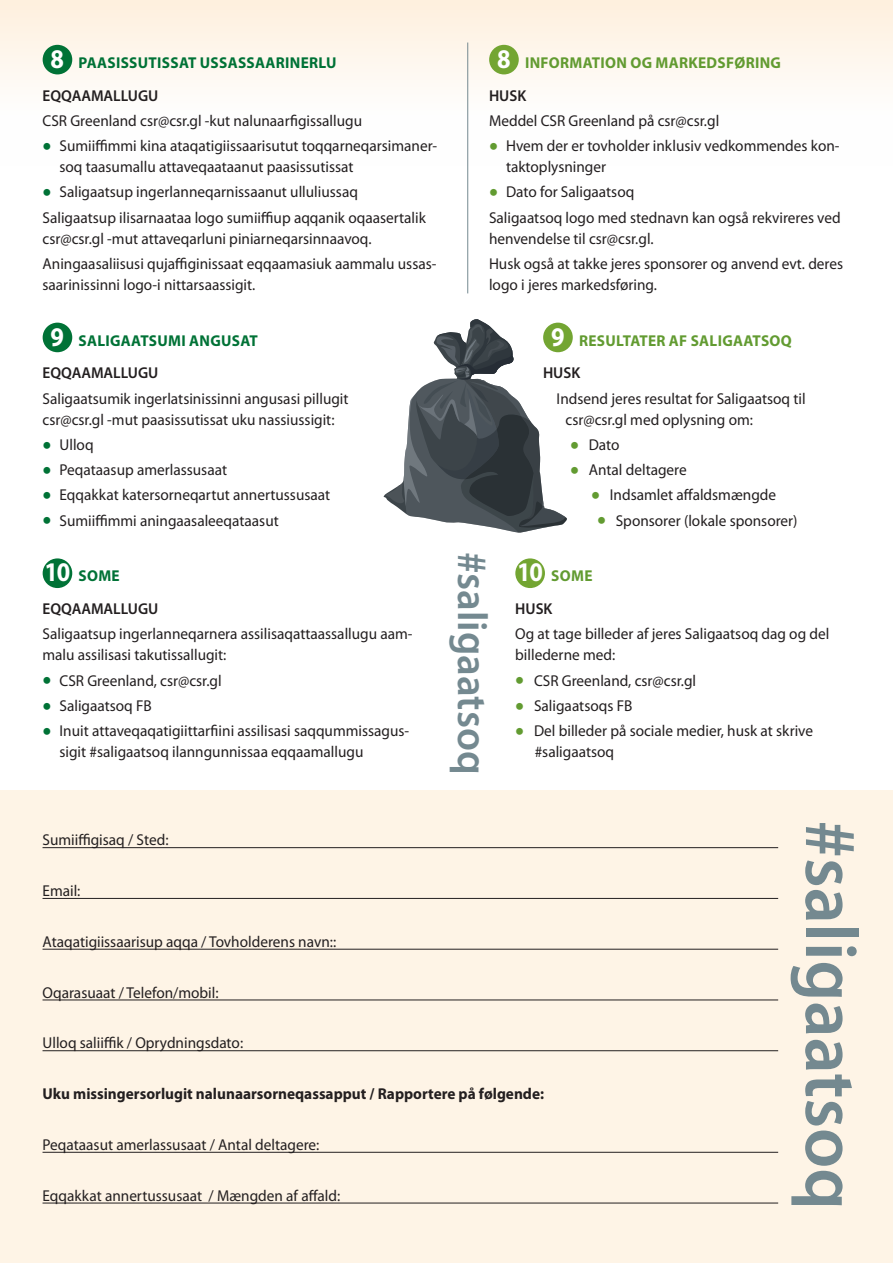
<style>
.page{position:relative;width:893px;height:1263px;background:#fff}
.page>*{position:absolute;margin:0;border:0;box-sizing:border-box;transform-origin:0 0}
.Broedtekst{font:600 73.5px "Myriad Pro";color:#748990}
.Broedtekst-2{font:600 42px "Myriad Pro";color:#748990}
.t1{font:700 27px "Myriad Pro";color:#fff;scale:.9 1}
.Broedtekst-3{font:15.75px/21px "Myriad Pro";color:#231f20}
.Broedtekst-4{font:700 15.75px "Myriad Pro";color:#231f20}
.Broedtekst-5{font:600 15.75px "Myriad Pro";color:#231f20}
.Broedtekst-6{font:700 15.75px "Myriad Pro";letter-spacing:.02em;color:#007236}
.Mellemrubrik{font:700 15.75px "Myriad Pro";letter-spacing:.02em;color:#629b31}
.Broedtekst-7{font:700 15.75px "Myriad Pro";letter-spacing:.02em;color:#629b31}
.Mellemrubrik-2{font:700 15.75px "Myriad Pro";letter-spacing:.02em;color:#007236}
.s1{font-size:33px;color:#007236}
.s2{font-size:33px;color:#629b31}
</style>
<div class="page">
<div style="left:0;top:791px;width:893px;height:472px;background:#fef4e6"></div>
<div style="left:0;top:0;width:893px;height:166px;background:linear-gradient(to bottom,#fef1e0,#feffff)"></div>
<div style="left:43px;top:45px;width:29px;height:29px;background:#007236;border-radius:50%"></div>
<div style="left:43px;top:323px;width:29px;height:29px;background:#007236;border-radius:50%"></div>
<div style="left:43px;top:558px;width:29px;height:30px;background:#007236;border-radius:50%"></div>
<div style="left:489px;top:45px;width:30px;height:29px;background:#73a532;border-radius:50%"></div>
<svg style="left:543px;top:323px;width:30px;height:29px"></svg>
<div style="left:515px;top:558px;width:30px;height:30px;background:#73a532;border-radius:50%"></div>
<hr style="left:467px;top:43px;width:1px;height:250px;background:#748990">
<hr style="left:43px;top:847px;width:735px;height:1px;background:#231f20">
<hr style="left:43px;top:898px;width:735px;height:1px;background:#231f20">
<hr style="left:43px;top:949px;width:735px;height:1px;background:#231f20">
<hr style="left:43px;top:1000px;width:735px;height:1px;background:#231f20">
<hr style="left:43px;top:1050px;width:735px;height:1px;background:#231f20">
<hr style="left:43px;top:1152px;width:735px;height:1px;background:#231f20">
<hr style="left:43px;top:1203px;width:735px;height:1px;background:#231f20">
<svg style="left:383px;top:319px;width:185px;height:214px"></svg>
<p class="t1" style="left:51px;top:41px;width:17px">8</p>
<p class="Broedtekst-6" style="left:79px;top:54px;width:259px">PAASISSUTISSAT USSASSAARINERLU</p>
<p class="Broedtekst-5" style="left:43px;top:85px;width:117px">EQQAAMALLUGU</p>
<p class="Broedtekst-3" style="left:43px;top:110px;width:321px">CSR Greenland csr@csr.gl -kut nalunaarfigissallugu</p>
<p class="Broedtekst-3" style="left:60px;top:136px;width:379px;text-indent:-17px"><span class="s1">•</span> Sumiiffimmi kina ataqatigiissaarisutut toqqarneqarsimaner&shy;soq taasumallu attaveqaataanut paasissutissat</p>
<p class="Broedtekst-3" style="left:43px;top:182px;width:317px"><span class="s1">•</span> Saligaatsup ingerlanneqarnissaanut ulluliussaq</p>
<p class="Broedtekst-3" style="left:43px;top:207px;width:385px">Saligaatsup ilisarnaataa logo sumiiffiup aqqanik oqaasertalik csr@csr.gl -mut attaveqarluni piniarneqarsinnaavoq.</p>
<p class="Broedtekst-3" style="left:43px;top:253px;width:395px">Aningaasaliisusi qujaffiginissaat eqqaamasiuk aammalu ussas&shy;saarinissinni logo-i nittarsaassigit.</p>
<p class="t1" style="left:51px;top:319px;width:17px">9</p>
<p class="Mellemrubrik-2" style="left:79px;top:331px;width:181px">SALIGAATSUMI ANGUSAT</p>
<p class="Broedtekst-5" style="left:43px;top:363px;width:117px">EQQAAMALLUGU</p>
<p class="Broedtekst-3" style="left:43px;top:388px;width:307px">Saligaatsumik ingerlatsinissinni angusasi pillugit csr@csr.gl -mut paasissutissat uku nassiussigit:</p>
<p class="Broedtekst-3" style="left:43px;top:434px;width:53px"><span class="s1">•</span> Ulloq</p>
<p class="Broedtekst-3" style="left:43px;top:460px;width:186px"><span class="s1">•</span> Peqataasup amerlassusaat</p>
<p class="Broedtekst-3" style="left:43px;top:485px;width:289px"><span class="s1">•</span> Eqqakkat katersorneqartut annertussusaat</p>
<p class="Broedtekst-3" style="left:43px;top:510px;width:238px"><span class="s1">•</span> Sumiiffimmi aningaasaleeqataasut</p>
<p class="t1" style="left:44px;top:555px;width:30px">10</p>
<p class="Mellemrubrik-2" style="left:79px;top:567px;width:43px">SOME</p>
<p class="Broedtekst-5" style="left:43px;top:599px;width:117px">EQQAAMALLUGU</p>
<p class="Broedtekst-3" style="left:43px;top:624px;width:372px">Saligaatsup ingerlanneqarnera assilisaqattaassallugu aam&shy;malu assilisasi takutissallugit:</p>
<p class="Broedtekst-3" style="left:43px;top:670px;width:181px"><span class="s1">•</span> CSR Greenland, csr@csr.gl</p>
<p class="Broedtekst-3" style="left:43px;top:695px;width:111px"><span class="s1">•</span> Saligaatsoq FB</p>
<p class="Broedtekst-3" style="left:60px;top:721px;width:350px;text-indent:-17px"><span class="s1">•</span> Inuit attaveqaqatigiittarfiini assilisasi saqqummissagus&shy;sigit #saligaatsoq ilanngunnissaa eqqaamallugu</p>
<p class="t1" style="left:497px;top:41px;width:17px">8</p>
<p class="Broedtekst-7" style="left:525px;top:54px;width:257px">INFORMATION OG MARKEDSFØRING</p>
<p class="Broedtekst-5" style="left:489px;top:85px;width:39px">HUSK</p>
<p class="Broedtekst-3" style="left:489px;top:110px;width:232px">Meddel CSR Greenland på csr@csr.gl</p>
<p class="Broedtekst-3" style="left:506px;top:136px;width:335px;text-indent:-17px"><span class="s2">•</span> Hvem der er tovholder inklusiv vedkommendes kon&shy;taktoplysninger</p>
<p class="Broedtekst-3" style="left:489px;top:182px;width:147px"><span class="s2">•</span> Dato for Saligaatsoq</p>
<p class="Broedtekst-3" style="left:489px;top:207px;width:353px">Saligaatsoq logo med stednavn kan også rekvireres ved henvendelse til csr@csr.gl.</p>
<p class="Broedtekst-3" style="left:489px;top:253px;width:356px">Husk også at takke jeres sponsorer og anvend evt. deres logo i jeres markedsføring.</p>
<p class="t1" style="left:551px;top:319px;width:17px">9</p>
<p class="Mellemrubrik" style="left:579px;top:331px;width:214px">RESULTATER AF SALIGAATSOQ</p>
<p class="Broedtekst-5" style="left:543px;top:363px;width:39px">HUSK</p>
<p class="Broedtekst-3" style="left:565px;top:388px;width:242px;text-indent:-9px">Indsend jeres resultat for Saligaatsoq til csr@csr.gl med oplysning om:</p>
<p class="Broedtekst-3" style="left:570px;top:434px;width:51px"><span class="s2">•</span> Dato</p>
<p class="Broedtekst-3" style="left:570px;top:460px;width:118px"><span class="s2">•</span> Antal deltagere</p>
<p class="Broedtekst-3" style="left:591px;top:485px;width:187px"><span class="s2">•</span> Indsamlet affaldsmængde</p>
<p class="Broedtekst-3" style="left:597px;top:510px;width:202px"><span class="s2">•</span> Sponsorer (lokale sponsorer)</p>
<p class="t1" style="left:517px;top:555px;width:30px">10</p>
<p class="Mellemrubrik" style="left:551px;top:567px;width:43px">SOME</p>
<p class="Broedtekst-5" style="left:515px;top:599px;width:39px">HUSK</p>
<p class="Broedtekst-3" style="left:515px;top:624px;width:316px">Og at tage billeder af jeres Saligaatsoq dag og del billederne med:</p>
<p class="Broedtekst-3" style="left:515px;top:670px;width:183px"><span class="s2">•</span> CSR Greenland, csr@csr.gl</p>
<p class="Broedtekst-3" style="left:515px;top:695px;width:119px"><span class="s2">•</span> Saligaatsoqs FB</p>
<p class="Broedtekst-3" style="left:535px;top:721px;width:280px;text-indent:-19px"><span class="s2">•</span> Del billeder på sociale medier, husk at skrive #saligaatsoq</p>
<p class="Broedtekst-2" style="left:499px;top:552px;width:224px;rotate:90deg">#saligaatsoq</p>
<p class="Broedtekst-3" style="left:43px;top:830px;width:127px">Sumiiffigisaq / Sted:</p>
<p class="Broedtekst-3" style="left:43px;top:880px;width:39px">Email:</p>
<p class="Broedtekst-3" style="left:43px;top:931px;width:295px">Ataqatigiissaarisup aqqa / Tovholderens navn::</p>
<p class="Broedtekst-3" style="left:43px;top:982px;width:178px">Oqarasuaat / Telefon/mobil:</p>
<p class="Broedtekst-3" style="left:43px;top:1033px;width:202px">Ulloq saliiffik / Oprydningsdato:</p>
<p class="Broedtekst-4" style="left:43px;top:1085px;width:503px">Uku missingersorlugit nalunaarsorneqassapput / Rapportere på følgende:</p>
<p class="Broedtekst-3" style="left:43px;top:1134px;width:278px">Peqataasut amerlassusaat / Antal deltagere:</p>
<p class="Broedtekst-3" style="left:43px;top:1185px;width:299px">Eqqakkat annertussusaat / Mængden af affald:</p>
<p class="Broedtekst" style="left:877px;top:820px;width:391px;rotate:90deg">#saligaatsoq</p>
</div>
